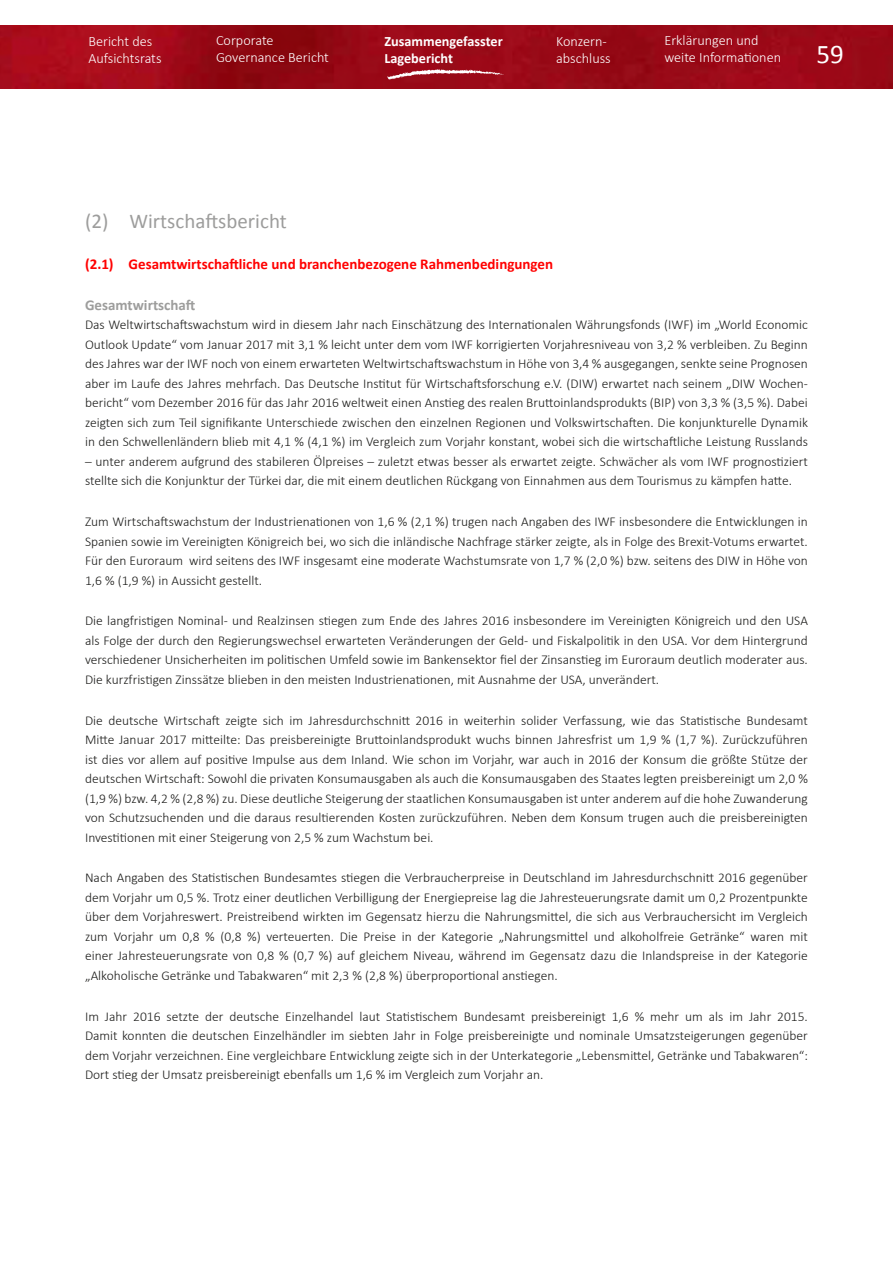
<style>
.page{position:relative;width:893px;height:1263px;background:#fff}
.page>*{position:absolute;margin:0;border:0;box-sizing:border-box;transform-origin:0 0}
.t1{font:27px "Calibri";color:#fff}
.t2{font:21px "Calibri";color:#9d9d9c}
.t3{font:700 15px "Calibri";color:#f00}
.t4{font:700 15px "Calibri";color:#9d9d9c}
.t5{font:300 14.25px/17.1px "Calibri";color:#fff}
.t6{font:700 14.25px/17.1px "Calibri";color:#fff}
.t7{font:300 13.5px/19.5px "Calibri";color:#1d1d1b;text-align:justify}
</style>
<div class="page">
<img style="left:0;top:26px;width:893px;height:62px">
<svg style="left:387px;top:69px;width:117px;height:11px"></svg>
<p class="t5" style="left:88px;top:32px;width:75px">Bericht des<br>Aufsichtsrats</p>
<p class="t6" style="left:384px;top:32px;width:120px">Zusammengefasster<br>Lagebericht</p>
<p class="t5" style="left:556px;top:33px;width:56px">Konzern&shy;abschluss</p>
<p class="t5" style="left:664px;top:32px;width:118px">Erklärungen und weite Informationen</p>
<p class="t5" style="left:216px;top:31px;width:114px">Corporate<br>Governance Bericht</p>
<h1 class="t1" style="left:816px;top:37px;width:29px">59</h1>
<h2 class="t2" style="left:85px;top:208px;width:203px">(2) Wirtschaftsbericht</h2>
<p class="t3" style="left:85px;top:255px;width:470px">(2.1) Gesamtwirtschaftliche und branchenbezogene Rahmenbedingungen</p>
<p class="t4" style="left:85px;top:295px;width:112px">Gesamtwirtschaft</p>
<p class="t7" style="left:85px;top:315px;width:724px">Das Weltwirtschaftswachstum wird in diesem Jahr nach Einschätzung des Internationalen Währungsfonds (IWF) im „World Economic Outlook Update“ vom Januar 2017 mit 3,1 % leicht unter dem vom IWF korrigierten Vorjahresniveau von 3,2 % verbleiben. Zu Beginn des Jahres war der IWF noch von einem erwarteten Weltwirtschaftswachstum in Höhe von 3,4 % ausgegangen, senkte seine Prognosen aber im Laufe des Jahres mehrfach. Das Deutsche Institut für Wirtschaftsforschung e.V. (DIW) erwartet nach seinem „DIW Wochen&shy;bericht“ vom Dezember 2016 für das Jahr 2016 weltweit einen Anstieg des realen Bruttoinlandsprodukts (BIP) von 3,3 % (3,5 %). Dabei zeigten sich zum Teil signifikante Unterschiede zwischen den einzelnen Regionen und Volkswirtschaften. Die konjunkturelle Dynamik in den Schwellenländern blieb mit 4,1 % (4,1 %) im Vergleich zum Vorjahr konstant, wobei sich die wirtschaftliche Leistung Russlands</p>
<p class="t7" style="left:85px;top:451px;width:724px">– unter anderem aufgrund des stabileren Ölpreises – zuletzt etwas besser als erwartet zeigte. Schwächer als vom IWF prognostiziert stellte sich die Konjunktur der Türkei dar, die mit einem deutlichen Rückgang von Einnahmen aus dem Tourismus zu kämpfen hatte.</p>
<p class="t7" style="left:85px;top:512px;width:724px">Zum Wirtschaftswachstum der Industrienationen von 1,6 % (2,1 %) trugen nach Angaben des IWF insbesondere die Entwicklungen in Spanien sowie im Vereinigten Königreich bei, wo sich die inländische Nachfrage stärker zeigte, als in Folge des Brexit-Votums erwartet.<br>Für den Euroraum wird seitens des IWF insgesamt eine moderate Wachstumsrate von 1,7 % (2,0 %) bzw. seitens des DIW in Höhe von 1,6 % (1,9 %) in Aussicht gestellt.</p>
<p class="t7" style="left:85px;top:611px;width:724px">Die langfristigen Nominal- und Realzinsen stiegen zum Ende des Jahres 2016 insbesondere im Vereinigten Königreich und den USA als Folge der durch den Regierungswechsel erwarteten Veränderungen der Geld- und Fiskalpolitik in den USA. Vor dem Hintergrund verschiedener Unsicherheiten im politischen Umfeld sowie im Bankensektor fiel der Zinsanstieg im Euroraum deutlich moderater aus.<br>Die kurzfristigen Zinssätze blieben in den meisten Industrienationen, mit Ausnahme der USA, unverändert.</p>
<p class="t7" style="left:85px;top:710px;width:724px">Die deutsche Wirtschaft zeigte sich im Jahresdurchschnitt 2016 in weiterhin solider Verfassung, wie das Statistische Bundesamt Mitte Januar 2017 mitteilte: Das preisbereinigte Bruttoinlandsprodukt wuchs binnen Jahresfrist um 1,9 % (1,7 %). Zurückzuführen ist dies vor allem auf positive Impulse aus dem Inland. Wie schon im Vorjahr, war auch in 2016 der Konsum die größte Stütze der deutschen Wirtschaft: Sowohl die privaten Konsumausgaben als auch die Konsumausgaben des Staates legten preisbereinigt um 2,0 % (1,9 %) bzw. 4,2 % (2,8 %) zu. Diese deutliche Steigerung der staatlichen Konsumausgaben ist unter anderem auf die hohe Zuwanderung von Schutzsuchenden und die daraus resultierenden Kosten zurückzuführen. Neben dem Konsum trugen auch die preisbereinigten Investitionen mit einer Steigerung von 2,5 % zum Wachstum bei.</p>
<p class="t7" style="left:85px;top:868px;width:724px">Nach Angaben des Statistischen Bundesamtes stiegen die Verbraucherpreise in Deutschland im Jahresdurchschnitt 2016 gegenüber dem Vorjahr um 0,5 %. Trotz einer deutlichen Verbilligung der Energiepreise lag die Jahresteuerungsrate damit um 0,2 Prozentpunkte über dem Vorjahreswert. Preistreibend wirkten im Gegensatz hierzu die Nahrungsmittel, die sich aus Verbrauchersicht im Vergleich zum Vorjahr um 0,8 % (0,8 %) verteuerten. Die Preise in der Kategorie „Nahrungsmittel und alkoholfreie Getränke“ waren mit einer Jahresteuerungsrate von 0,8 % (0,7 %) auf gleichem Niveau, während im Gegensatz dazu die Inlandspreise in der Kategorie „Alkoholische Getränke und Tabakwaren“ mit 2,3 % (2,8 %) überproportional anstiegen.</p>
<p class="t7" style="left:85px;top:1006px;width:724px">Im Jahr 2016 setzte der deutsche Einzelhandel laut Statistischem Bundesamt preisbereinigt 1,6 % mehr um als im Jahr 2015.<br>Damit konnten die deutschen Einzelhändler im siebten Jahr in Folge preisbereinigte und nominale Umsatzsteigerungen gegenüber dem Vorjahr verzeichnen. Eine vergleichbare Entwicklung zeigte sich in der Unterkategorie „Lebensmittel, Getränke und Tabakwaren“:<br>Dort stieg der Umsatz preisbereinigt ebenfalls um 1,6 % im Vergleich zum Vorjahr an.</p>
</div>
